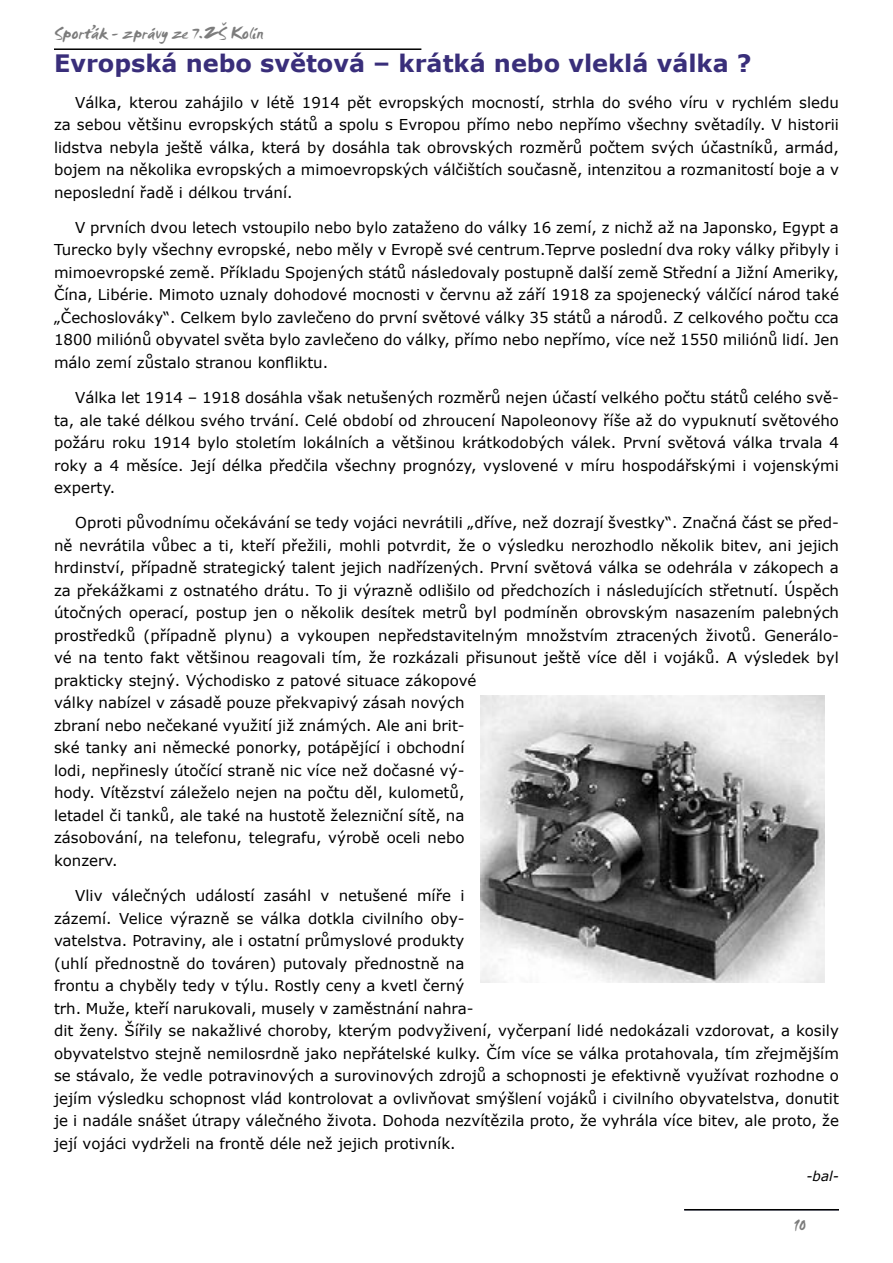
<style>
.page{position:relative;width:893px;height:1263px;background:#fff}
.page>*{position:absolute;margin:0;border:0;box-sizing:border-box;transform-origin:0 0}
.Nadpis_článku{font:700 24px "Verdana";color:#392e7a}
.t1{font:18px "Smudger LET Plain 10";color:#7c7c7c}
.t2{font:15px/22.5px "Verdana";color:#000;text-align:justify}
.Podpis{font:italic 13.5px "Verdana";color:#000}
</style>
<div class="page">
<hr style="left:54px;top:48px;width:367px;height:2px;background:#000">
<hr style="left:684px;top:1209px;width:155px;height:1px;background:#000">
<img style="left:480px;top:695px;width:345px;height:287px">
<p class="t1" style="left:54px;top:22px;width:211px">Sporťák - zprávy ze 7.ZŠ Kolín</p>
<p class="Nadpis_článku" style="left:54px;top:48px;width:699px">Evropská nebo světová – krátká nebo vleklá válka ?</p>
<p class="t2" style="left:54px;top:90px;width:786px;text-indent:21px">Válka, kterou zahájilo v létě 1914 pět evropských mocností, strhla do svého víru v rychlém sledu za sebou většinu evropských států a spolu s Evropou přímo nebo nepřímo všechny světadíly. V historii lidstva nebyla ještě válka, která by dosáhla tak obrovských rozměrů počtem svých účastníků, armád, bojem na několika evropských a mimoevropských válčištích současně, intenzitou a rozmanitostí boje a v neposlední řadě i délkou trvání.</p>
<p class="t2" style="left:54px;top:216px;width:786px;text-indent:21px">V prvních dvou letech vstoupilo nebo bylo zataženo do války 16 zemí, z nichž až na Japonsko, Egypt a Turecko byly všechny evropské, nebo měly v Evropě své centrum.Teprve poslední dva roky války přibyly i mimoevropské země. Příkladu Spojených států následovaly postupně další země Střední a Jižní Ameriky, Čína, Libérie. Mimoto uznaly dohodové mocnosti v červnu až září 1918 za spojenecký válčící národ také „Čechoslováky“. Celkem bylo zavlečeno do první světové války 35 států a národů. Z celkového počtu cca 1800 miliónů obyvatel světa bylo zavlečeno do války, přímo nebo nepřímo, více než 1550 miliónů lidí. Jen málo zemí zůstalo stranou konfliktu.</p>
<p class="t2" style="left:54px;top:386px;width:786px;text-indent:21px">Válka let 1914 – 1918 dosáhla však netušených rozměrů nejen účastí velkého počtu států celého svě&shy;ta, ale také délkou svého trvání. Celé období od zhroucení Napoleonovy říše až do vypuknutí světového požáru roku 1914 bylo stoletím lokálních a většinou krátkodobých válek. První světová válka trvala 4 roky a 4 měsíce. Její délka předčila všechny prognózy, vyslovené v míru hospodářskými i vojenskými experty.</p>
<p class="t2" style="left:54px;top:511px;width:786px;text-align:left;text-indent:21px">Oproti původnímu očekávání se tedy vojáci nevrátili „dříve, než dozrají švestky“. Značná část se před&shy;ně nevrátila vůbec a ti, kteří přežili, mohli potvrdit, že o výsledku nerozhodlo několik bitev, ani jejich hrdinství, případně strategický talent jejich nadřízených. První světová válka se odehrála v zákopech a za překážkami z ostnatého drátu. To ji výrazně odlišilo od předchozích i následujících střetnutí. Úspěch útočných operací, postup jen o několik desítek metrů byl podmíněn obrovským nasazením palebných prostředků (případně plynu) a vykoupen nepředstavitelným množstvím ztracených životů. Generálo&shy;vé na tento fakt většinou reagovali tím, že rozkázali přisunout ještě více děl i vojáků. A výsledek byl prakticky stejný. Východisko z patové situace zákopové<br>války nabízel v zásadě pouze překvapivý zásah nových<br>zbraní nebo nečekané využití již známých. Ale ani brit-<br>ské tanky ani německé ponorky, potápějící i obchodní<br>lodi, nepřinesly útočící straně nic více než dočasné vý-<br>hody. Vítězství záleželo nejen na počtu děl, kulometů,<br>letadel či tanků, ale také na hustotě železniční sítě, na<br>zásobování, na telefonu, telegrafu, výrobě oceli nebo<br>konzerv.</p>
<p class="t2" style="left:54px;top:884px;width:786px;text-align:left;text-indent:21px">Vliv válečných událostí zasáhl v netušené míře i<br>zázemí. Velice výrazně se válka dotkla civilního oby-<br>vatelstva. Potraviny, ale i ostatní průmyslové produkty<br>(uhlí přednostně do továren) putovaly přednostně na<br>frontu a chyběly tedy v týlu. Rostly ceny a kvetl černý<br>trh. Muže, kteří narukovali, musely v zaměstnání nahra-<br>dit ženy. Šířily se nakažlivé choroby, kterým podvyživení, vyčerpaní lidé nedokázali vzdorovat, a kosily obyvatelstvo stejně nemilosrdně jako nepřátelské kulky. Čím více se válka protahovala, tím zřejmějším se stávalo, že vedle potravinových a surovinových zdrojů a schopnosti je efektivně využívat rozhodne o jejím výsledku schopnost vlád kontrolovat a ovlivňovat smýšlení vojáků i civilního obyvatelstva, donutit je i nadále snášet útrapy válečného života. Dohoda nezvítězila proto, že vyhrála více bitev, ale proto, že její vojáci vydrželi na frontě déle než jejich protivník.</p>
<p class="Podpis" style="left:806px;top:1168px;width:34px">-bal-</p>
<p class="t1" style="left:794px;top:1213px;width:14px">10</p>
</div>
